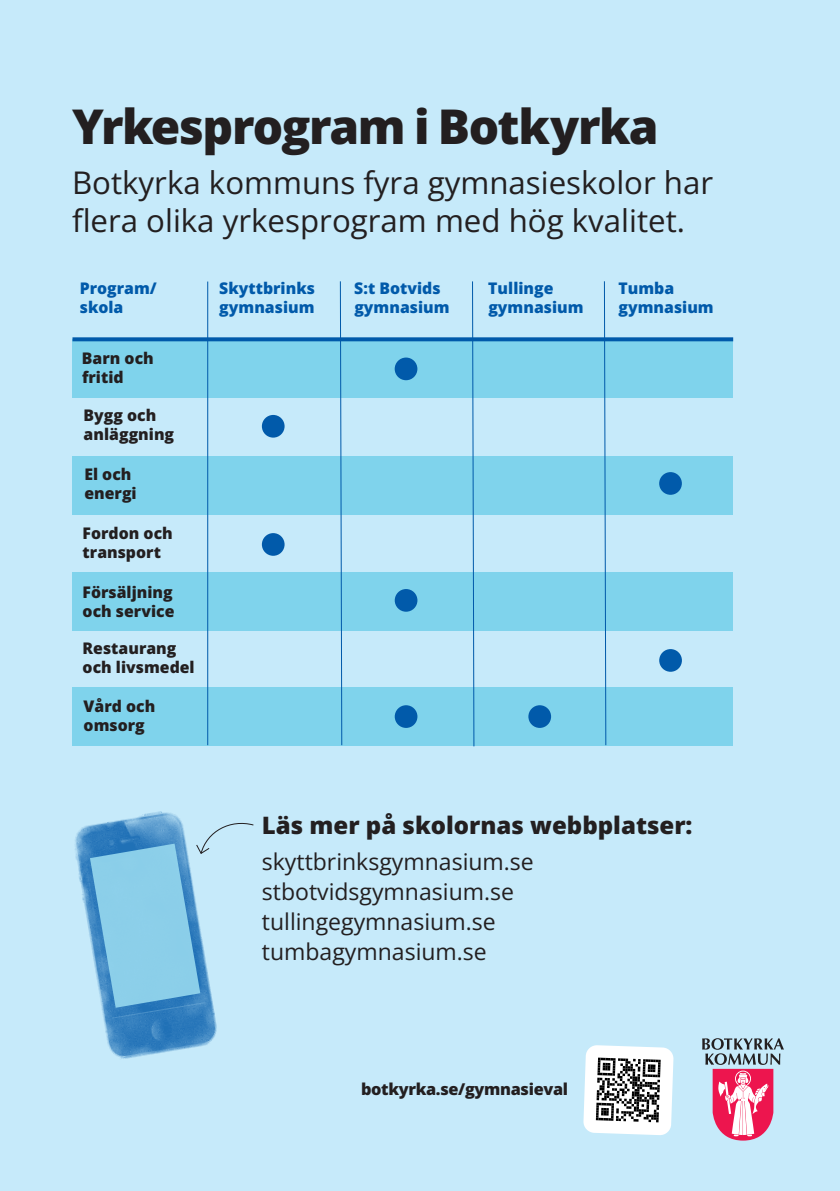
<style>
.page{position:relative;width:840px;height:1191px;background:#fff}
.page>*{position:absolute;margin:0;border:0;box-sizing:border-box;transform-origin:0 0}
.t1{font:800 47.8px "Open Sans";letter-spacing:-.03em;color:#231f20}
.t2{font:31.2px/38.4px "Open Sans";color:#231f20}
.t3{font:800 24px "Open Sans";color:#231f20}
.t4{font:23px/30px "Open Sans";color:#231f20}
.t5{font:800 16.2px "Open Sans";letter-spacing:-.02em;color:#231f20}
.t6{font:800 16px/19.2px "Open Sans";letter-spacing:-.005em;color:#231f20}
.t7{font:800 16px/19.2px "Open Sans";letter-spacing:-.005em;color:#015aaa}
</style>
<div class="page">
<div style="left:0;top:0;width:839px;height:1191px;background:#c6eafa"></div>
<div style="left:72px;top:339px;width:660px;height:58px;background:#7fd3ec"></div>
<div style="left:72px;top:456px;width:660px;height:58px;background:#7fd3ec"></div>
<div style="left:72px;top:573px;width:660px;height:58px;background:#7fd3ec"></div>
<div style="left:72px;top:688px;width:660px;height:58px;background:#7fd3ec"></div>
<div style="left:394px;top:357px;width:23px;height:23px;background:#015aaa;border-radius:50%"></div>
<div style="left:262px;top:415px;width:22px;height:22px;background:#015aaa;border-radius:50%"></div>
<div style="left:658px;top:472px;width:23px;height:23px;background:#015aaa;border-radius:50%"></div>
<div style="left:262px;top:533px;width:22px;height:23px;background:#015aaa;border-radius:50%"></div>
<div style="left:394px;top:589px;width:23px;height:22px;background:#015aaa;border-radius:50%"></div>
<div style="left:658px;top:649px;width:23px;height:23px;background:#015aaa;border-radius:50%"></div>
<div style="left:394px;top:705px;width:23px;height:23px;background:#015aaa;border-radius:50%"></div>
<div style="left:528px;top:705px;width:22px;height:23px;background:#015aaa;border-radius:50%"></div>
<svg style="left:339px;top:281px;width:3px;height:465px"></svg>
<svg style="left:471px;top:281px;width:3px;height:466px"></svg>
<svg style="left:603px;top:281px;width:3px;height:465px"></svg>
<hr style="left:207px;top:281px;width:1px;height:464px;background:#015aaa">
<svg style="left:72px;top:337px;width:660px;height:4px;background:#1166b0"></svg>
<svg style="left:583px;top:1045px;width:90px;height:90px;background:#bfc2c3"></svg>
<svg style="left:702px;top:1038px;width:81px;height:102px"></svg>
<img style="left:75px;top:811px;width:142px;height:248px">
<svg style="left:90px;top:819px;width:164px;height:188px"></svg>
<h1 class="t1" style="left:72px;top:93px;width:588px">Yrkesprogram i Botkyrka</h1>
<h2 class="t2" style="left:72px;top:162px;width:642px">Botkyrka kommuns fyra gymnasieskolor har flera olika yrkesprogram med hög kvalitet.</h2>
<p class="t7" style="left:80px;top:278px;width:79px">Program/ skola</p>
<p class="t7" style="left:219px;top:278px;width:97px">Skyttbrinks gymnasium</p>
<p class="t7" style="left:354px;top:278px;width:97px">S:t Botvids gymnasium</p>
<p class="t7" style="left:488px;top:278px;width:97px">Tullinge gymnasium</p>
<p class="t7" style="left:618px;top:278px;width:97px">Tumba gymnasium</p>
<p class="t6" style="left:82px;top:348px;width:73px">Barn och fritid</p>
<p class="t6" style="left:84px;top:405px;width:92px">Bygg och anläggning</p>
<p class="t6" style="left:84px;top:464px;width:54px">El och energi</p>
<p class="t6" style="left:82px;top:523px;width:92px">Fordon och transport</p>
<p class="t6" style="left:82px;top:582px;width:93px">Försäljning och service</p>
<p class="t6" style="left:82px;top:638px;width:114px">Restaurang och livsmedel</p>
<p class="t6" style="left:83px;top:696px;width:73px">Vård och omsorg</p>
<h3 class="t3" style="left:262px;top:808px;width:432px">Läs mer på skolornas webbplatser:</h3>
<h3 class="t4" style="left:262px;top:846px;width:273px">skyttbrinksgymnasium.se stbotvidsgymnasium.se tullingegymnasium.se tumbagymnasium.se</h3>
<p class="t5" style="left:361px;top:1078px;width:208px">botkyrka.se/gymnasieval</p>
</div>
